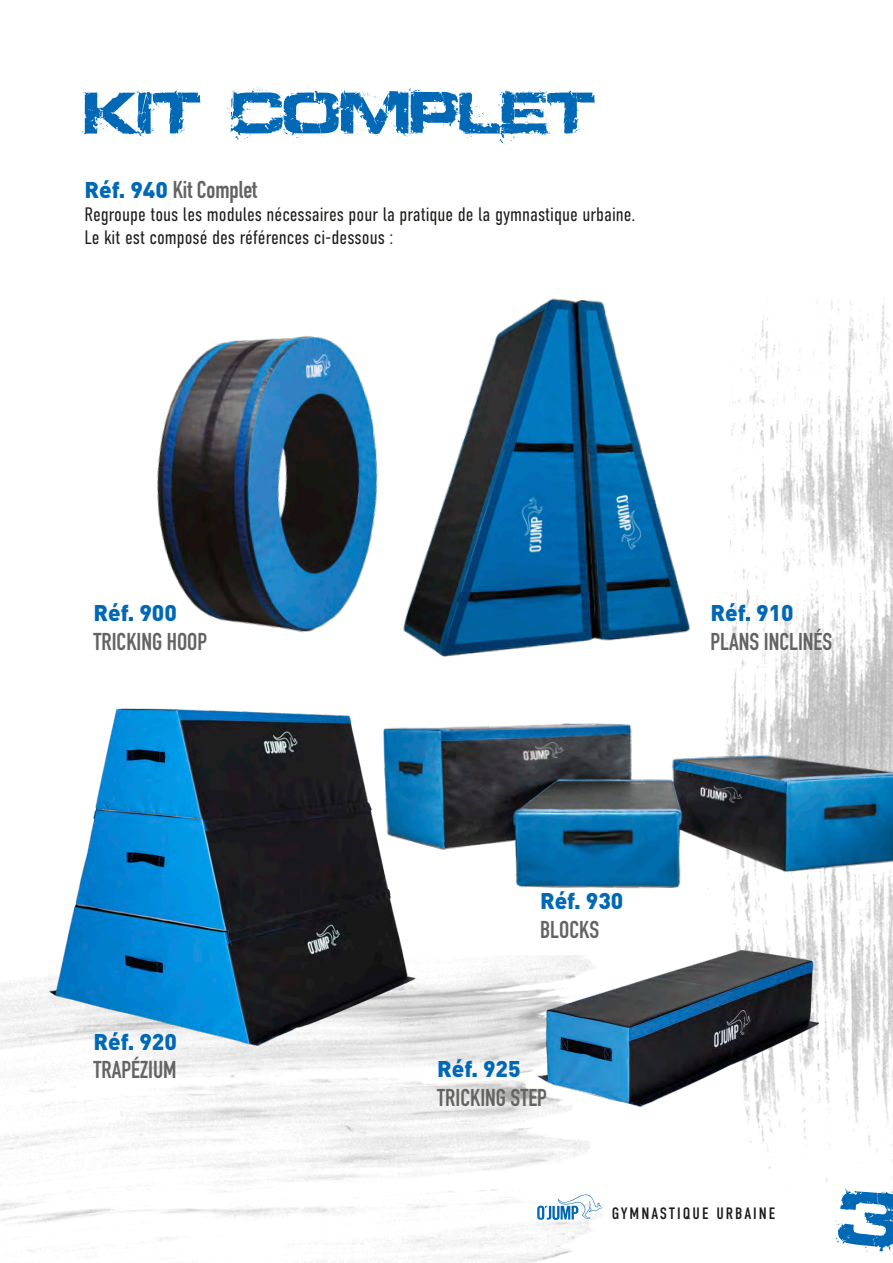
<style>
.page{position:relative;width:893px;height:1263px;background:#fff}
.page>*{position:absolute;margin:0;border:0;box-sizing:border-box;transform-origin:0 0}
.t1{font:700 24px "DIN Condensed";color:#636362}
.t2{font:900 22.5px "DIN";color:#0068b4}
.t3{font:300 19.5px "DIN Condensed";color:#1c1c1a}
.t4{font:16.5px "DIN Condensed";letter-spacing:.12em;color:#1c1c1a}
.s1{font-family:"DIN";font-weight:900;font-size:22.5px;color:#0068b4}
</style>
<div class="page">
<img style="left:0;top:957px;width:603px;height:306px">
<img style="left:726px;top:298px;width:167px;height:884px">
<img style="left:403px;top:298px;width:287px;height:359px">
<img style="left:26px;top:708px;width:401px;height:357px">
<img style="left:383px;top:699px;width:510px;height:210px">
<img style="left:530px;top:942px;width:294px;height:167px">
<img style="left:157px;top:335px;width:221px;height:298px">
<svg style="left:82px;top:86px;width:513px;height:58px"></svg>
<svg style="left:835px;top:1188px;width:58px;height:64px"></svg>
<p class="t1" style="left:85px;top:173px;width:174px"><span class="s1">Réf. 940</span> Kit Complet</p>
<p class="t3" style="left:85px;top:203px;width:553px">Regroupe tous les modules nécessaires pour la pratique de la gymnastique urbaine.</p>
<p class="t3" style="left:85px;top:227px;width:310px">Le kit est composé des références ci-dessous :</p>
<p class="t2" style="left:94px;top:598px;width:85px">Réf. 900</p>
<p class="t1" style="left:94px;top:625px;width:115px">TRICKING HOOP</p>
<p class="t2" style="left:94px;top:1026px;width:85px">Réf. 920</p>
<p class="t1" style="left:94px;top:1054px;width:85px">TRAPÉZIUM</p>
<p class="t2" style="left:710px;top:598px;width:85px">Réf. 910</p>
<p class="t1" style="left:710px;top:625px;width:123px">PLANS INCLINÉS</p>
<p class="t2" style="left:540px;top:886px;width:85px">Réf. 930</p>
<p class="t1" style="left:540px;top:913px;width:61px">BLOCKS</p>
<p class="t2" style="left:437px;top:1054px;width:85px">Réf. 925</p>
<p class="t1" style="left:437px;top:1081px;width:111px">TRICKING STEP</p>
<p class="t4" style="left:612px;top:1204px;width:165px">GYMNASTIQUE URBAINE</p>
</div>
